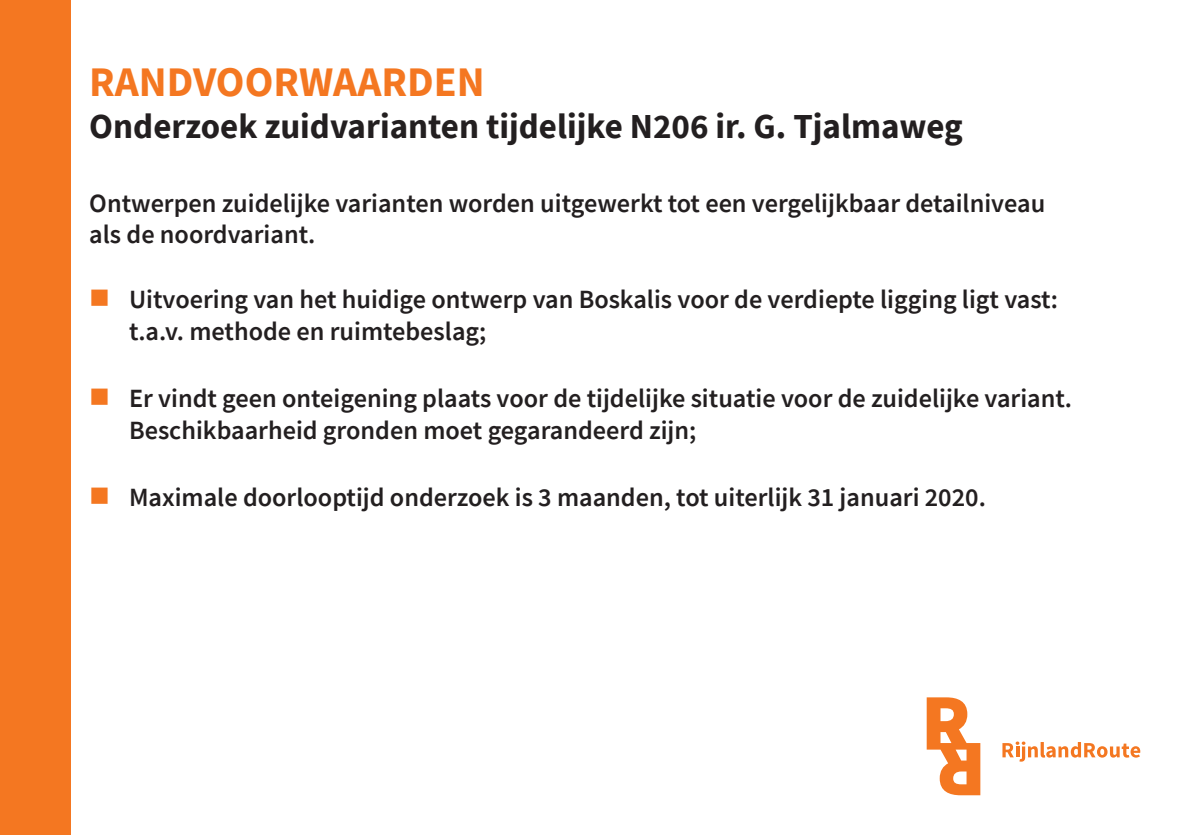
<style>
.page{position:relative;width:1180px;height:835px;background:#fff}
.page>*{position:absolute;margin:0;border:0;box-sizing:border-box;transform-origin:0 0}
.t1{font:700 42px "Source Sans Pro";color:#f47721}
.t2{font:700 35px "Source Sans Pro";color:#231f20}
.t3{font:600 26.25px/31.5px "Source Sans Pro";color:#231f20}
.s1{color:#f47721}
</style>
<div class="page">
<svg style="left:926px;top:697px;width:54px;height:98px"></svg>
<svg style="left:1002px;top:741px;width:138px;height:20px"></svg>
<div style="left:0;top:0;width:71px;height:834px;background:#f47721"></div>
<h1 class="t1" style="left:89px;top:53px;width:397px">RANDVOORWAARDEN</h1>
<h2 class="t2" style="left:89px;top:102px;width:875px">Onderzoek zuidvarianten tijdelijke N206 ir. G. Tjalmaweg</h2>
<p class="t3" style="left:89px;top:187px;width:957px">Ontwerpen zuidelijke varianten worden uitgewerkt tot een vergelijkbaar detailniveau als de noordvariant.</p>
<p class="t3" style="left:129px;top:283px;width:930px;text-indent:-40px"><span class="s1">■</span> Uitvoering van het huidige ontwerp van Boskalis voor de verdiepte ligging ligt vast: t.a.v. methode en ruimtebeslag;</p>
<p class="t3" style="left:129px;top:382px;width:944px;text-indent:-40px"><span class="s1">■</span> Er vindt geen onteigening plaats voor de tijdelijke situatie voor de zuidelijke variant.<br>Beschikbaarheid gronden moet gegarandeerd zijn;</p>
<p class="t3" style="left:89px;top:481px;width:898px"><span class="s1">■</span> Maximale doorlooptijd onderzoek is 3 maanden, tot uiterlijk 31 januari 2020.</p>
</div>
